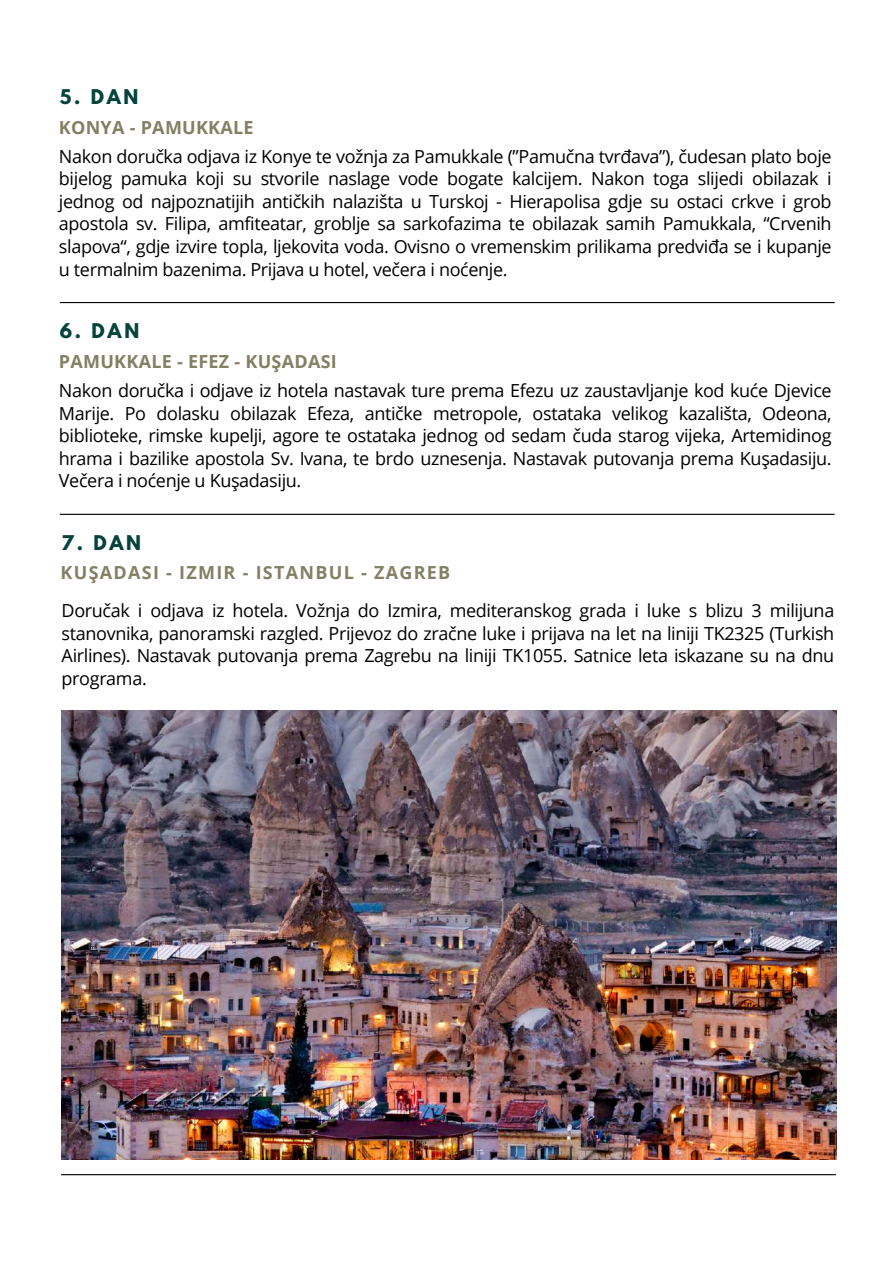
<style>
.page{position:relative;width:894px;height:1264px;background:#fff}
.page>*{position:absolute;margin:0;border:0;box-sizing:border-box;transform-origin:0 0}
.t1{font:18px/22.5px "Open Sans";letter-spacing:-.02em;color:#000;text-align:justify}
.t2{font:700 18px "Open Sans";letter-spacing:.015em;color:#848064}
.t3{font:700 18px "Open Sans";letter-spacing:.07em;color:#848064}
.t4{font:700 18px "League Spartan";letter-spacing:.15em;color:#04443d}
</style>
<div class="page">
<hr style="left:60px;top:302px;width:774px;height:1px;background:#000">
<hr style="left:61px;top:1174px;width:774px;height:1px;background:#000">
<img style="left:62px;top:710px;width:774px;height:449px">
<hr style="left:60px;top:514px;width:774px;height:1px;background:#000">
<p class="t4" style="left:60px;top:88px;width:80px">5. DAN</p>
<p class="t2" style="left:59px;top:114px;width:196px">KONYA - PAMUKKALE</p>
<p class="t1" style="left:59px;top:145px;width:774px">Nakon doručka odjava iz Konye te vožnja za Pamukkale (”Pamučna tvrđava”), čudesan plato boje bijelog pamuka koji su stvorile naslage vode bogate kalcijem. Nakon toga slijedi obilazak i jednog od najpoznatijih antičkih nalazišta u Turskoj - Hierapolisa gdje su ostaci crkve i grob apostola sv. Filipa, amfiteatar, groblje sa sarkofazima te obilazak samih Pamukkala, “Crvenih slapova“, gdje izvire topla, ljekovita voda. Ovisno o vremenskim prilikama predviđa se i kupanje u termalnim bazenima. Prijava u hotel, večera i noćenje.</p>
<p class="t4" style="left:60px;top:322px;width:81px">6. DAN</p>
<p class="t2" style="left:59px;top:348px;width:279px">PAMUKKALE - EFEZ - KUŞADASI</p>
<p class="t1" style="left:59px;top:379px;width:774px">Nakon doručka i odjave iz hotela nastavak ture prema Efezu uz zaustavljanje kod kuće Djevice Marije. Po dolasku obilazak Efeza, antičke metropole, ostataka velikog kazališta, Odeona, biblioteke, rimske kupelji, agore te ostataka jednog od sedam čuda starog vijeka, Artemidinog hrama i bazilike apostola Sv. Ivana, te brdo uznesenja. Nastavak putovanja prema Kuşadasiju.<br>Večera i noćenje u Kuşadasiju.</p>
<p class="t4" style="left:62px;top:533px;width:81px">7. DAN</p>
<p class="t3" style="left:61px;top:559px;width:391px">KUŞADASI - IZMIR - ISTANBUL - ZAGREB</p>
<p class="t1" style="left:62px;top:598px;width:774px">Doručak i odjava iz hotela. Vožnja do Izmira, mediteranskog grada i luke s blizu 3 milijuna stanovnika, panoramski razgled. Prijevoz do zračne luke i prijava na let na liniji TK2325 (Turkish Airlines). Nastavak putovanja prema Zagrebu na liniji TK1055. Satnice leta iskazane su na dnu programa.</p>
</div>
